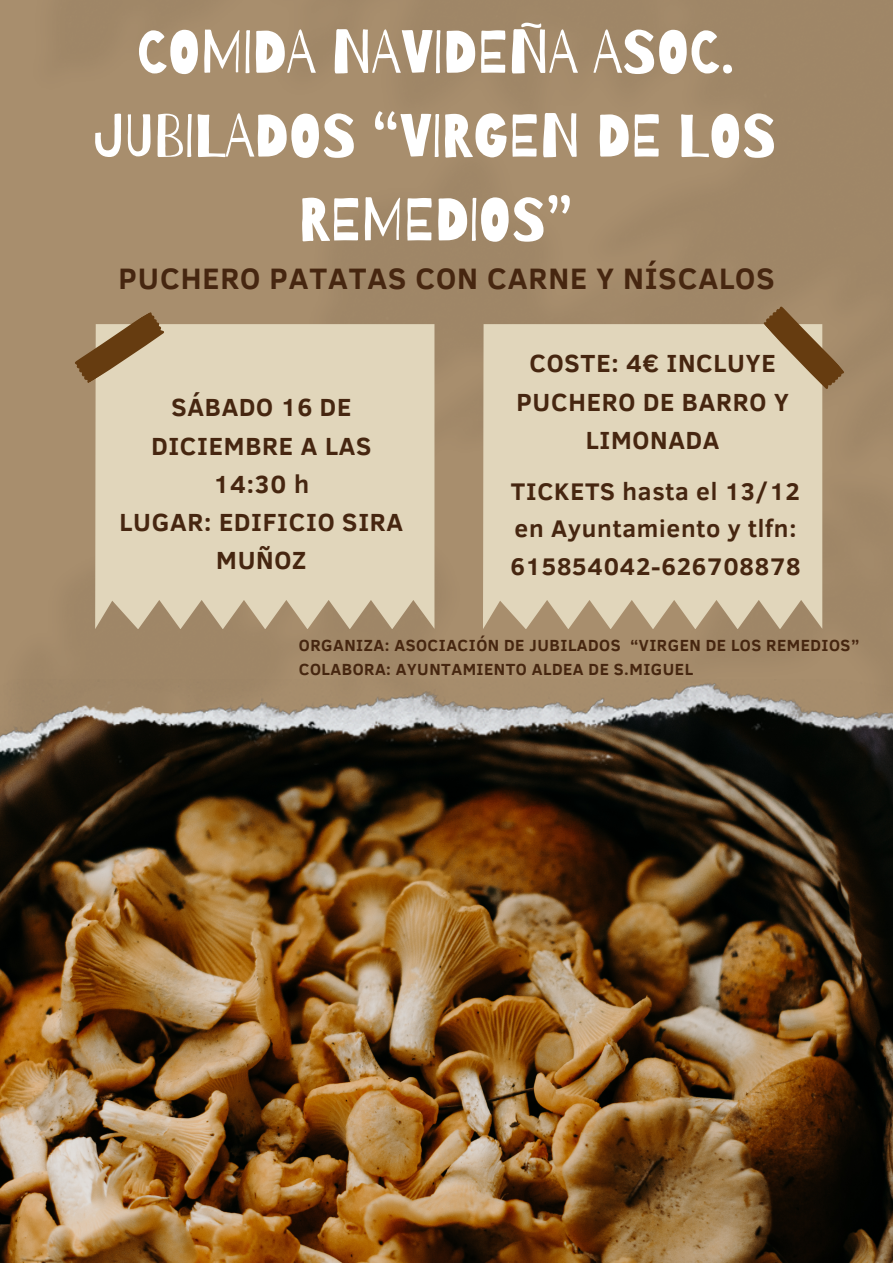
<style>
.page{position:relative;width:893px;height:1263px;background:#fff}
.page>*{position:absolute;margin:0;border:0;box-sizing:border-box;transform-origin:0 0}
.t1{font:60.22px/83.8px "Barriecito";color:#fff;text-align:center}
.t2{font:700 30.3px "Clear Sans";letter-spacing:.03em;color:#462610}
.t3{font:700 25.42px/38.2px "Clear Sans";letter-spacing:.03em;color:#462610;text-align:center}
.t4{font:700 24.67px/37.1px "Clear Sans";letter-spacing:.03em;color:#462610}
.t5{font:700 16.5px "Clear Sans";letter-spacing:.03em;color:#462610}
</style>
<div class="page">
<div style="left:0;top:0;width:893px;height:679px;background:#a68c6c"></div>
<img style="left:0;top:765px;width:893px;height:498px">
<img style="left:0;top:679px;width:893px;height:86px">
<div style="left:483px;top:324px;width:339px;height:305px;background:#e1d6bb"></div>
<div style="left:95px;top:324px;width:339px;height:305px;background:#e1d6bb"></div>
<svg style="left:762px;top:302px;width:84px;height:91px;background:#a68c6a"></svg>
<svg style="left:71px;top:311px;width:96px;height:73px;background:#a68c6a"></svg>
<p class="t1" style="left:95px;top:9px;width:683px">COMIDA NAVIDEÑA ASOC.<br>JUBILADOS “VIRGEN DE LOS<br>REMEDIOS”</p>
<p class="t2" style="left:119px;top:256px;width:657px">PUCHERO PATATAS CON CARNE Y NÍSCALOS</p>
<p class="t3" style="left:151px;top:387px;width:221px">SÁBADO 16 DE<br>DICIEMBRE A LAS<br>14:30 h</p>
<p class="t3" style="left:119px;top:502px;width:285px">LUGAR: EDIFICIO SIRA<br>MUÑOZ</p>
<p class="t3" style="left:516px;top:343px;width:274px">COSTE: 4€ INCLUYE<br>PUCHERO DE BARRO Y<br>LIMONADA</p>
<p class="t4" style="left:510px;top:472px;width:292px">TICKETS hasta el 13/12 en Ayuntamiento y tlfn:<br>615854042-626708878</p>
<p class="t5" style="left:299px;top:633px;width:562px">ORGANIZA: ASOCIACIÓN DE JUBILADOS “VIRGEN DE LOS REMEDIOS”</p>
<p class="t5" style="left:299px;top:658px;width:395px">COLABORA: AYUNTAMIENTO ALDEA DE S.MIGUEL</p>
</div>
